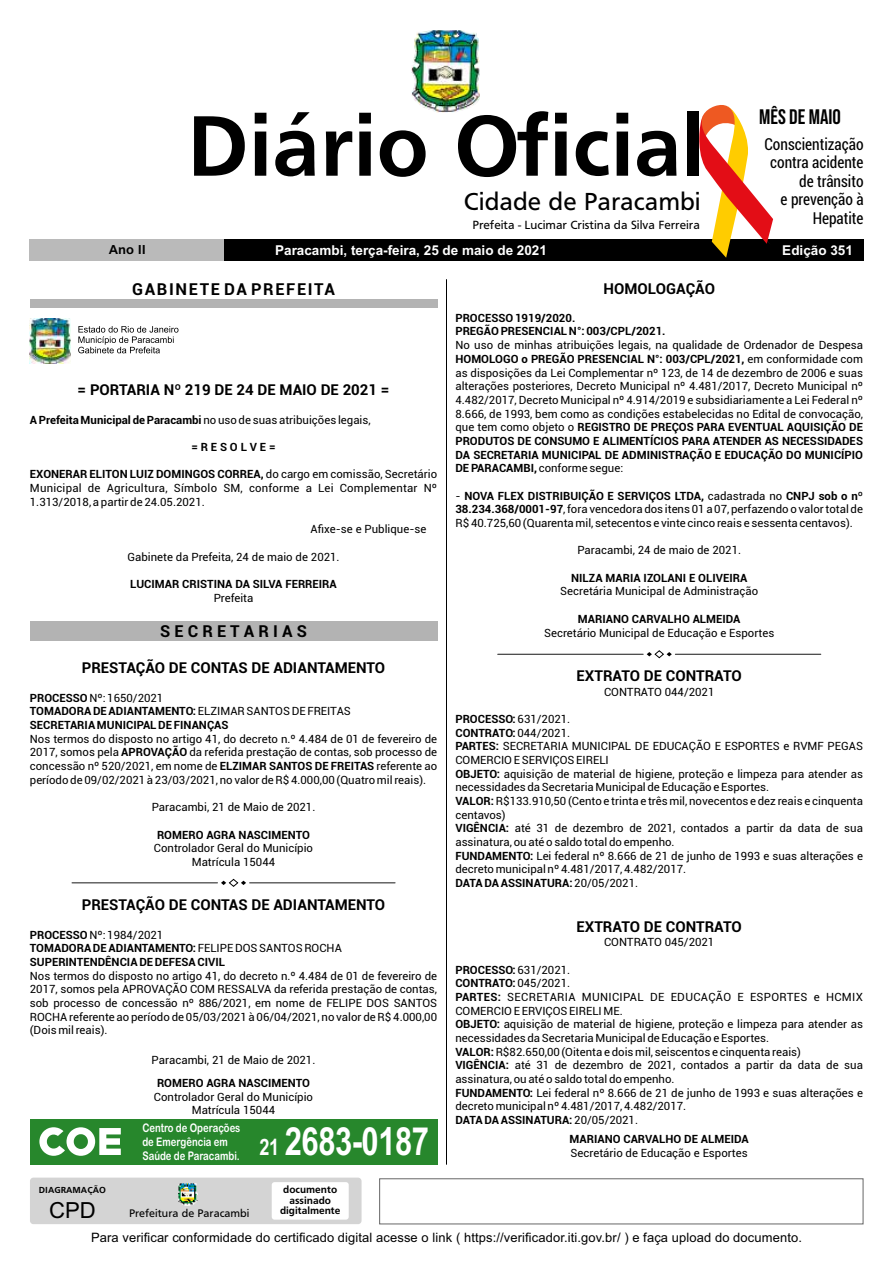
<style>
.page{position:relative;width:893px;height:1263px;background:#fff}
.page>*{position:absolute;margin:0;border:0;box-sizing:border-box;transform-origin:0 0}
.t1{font:700 89.25px "Frutiger";color:#000}
.t2{font:700 38.85px "Arial";letter-spacing:-.015em;color:#fff;scale:.8 1}
.t3{font:25.65px "Frutiger";color:#000}
.t4{font:22.2px "Arial";color:#000}
.t5{font:21px "Bebas Neue";color:#000}
.t6{font:condensed 16.5px/18.5px "Roboto";color:#000;text-align:right;scale:.93 1}
.t7{font:700 16.5px "Roboto";letter-spacing:.1em;color:#000}
.t8{font:700 15px "Roboto";color:#000}
.t9{font:700 13.65px "Arial";color:#fff}
.t10{font:700 13.5px "Arial";color:#fff}
.t11{font:700 13.5px "Frutiger";color:#000}
.t12{font:12.9px "Arial";letter-spacing:.01em;color:#000}
.t13{font:12.3px "Frutiger";color:#000}
.t14{font:11.85px/13.8px "Arial Rounded MT Bold";color:#fff;scale:.79 1}
.t15{font:11.4px/13.6px "Roboto";color:#000;text-align:justify}
.t16{font:700 11.4px/13.6px "Roboto";color:#000}
.t17{font:11.4px "Frutiger";color:#000}
.t18{font:700 10.65px/10.4px "Frutiger";color:#000;text-align:center}
.t19{font:700 9.15px "Frutiger";color:#000}
.s1{font-weight:400}
.s2{font-weight:700}
.s3{font-size:22.65px}
</style>
<div class="page">
<div style="left:224px;top:239px;width:639px;height:22px;background:#000"></div>
<hr style="left:446px;top:279px;width:1px;height:885px;background:#000">
<img style="left:411px;top:30px;width:69px;height:82px">
<div style="left:379px;top:1178px;width:484px;height:46px;border:1px solid #666"></div>
<div style="left:30px;top:1177px;width:332px;height:47px;background:#d4d4d4;border-radius:3px"></div>
<div style="left:272px;top:1182px;width:77px;height:37px;background:#fff;border-radius:3px"></div>
<img style="left:178px;top:1183px;width:19px;height:22px">
<div style="left:30px;top:299px;width:407px;height:8px;background:#b3b3b3"></div>
<div style="left:30px;top:239px;width:194px;height:22px;background:#bababa"></div>
<hr style="left:72px;top:882px;width:145px;height:1px;background:#000">
<hr style="left:250px;top:882px;width:145px;height:1px;background:#000">
<svg style="left:221px;top:878px;width:25px;height:9px"></svg>
<hr style="left:498px;top:654px;width:145px;height:1px;background:#000">
<hr style="left:675px;top:654px;width:146px;height:1px;background:#000">
<svg style="left:647px;top:650px;width:25px;height:9px"></svg>
<div style="left:30px;top:621px;width:407px;height:20px;background:#b3b3b3"></div>
<svg style="left:699px;top:105px;width:74px;height:153px"></svg>
<svg style="left:78px;top:326px;width:100px;height:27px"></svg>
<img style="left:30px;top:318px;width:40px;height:46px">
<div style="left:30px;top:1119px;width:407px;height:45px;background:#27872c"></div>
<svg style="left:39px;top:1127px;width:82px;height:29px"></svg>
<p class="t11" style="left:109px;top:244px;width:39px">Ano II</p>
<p class="t11" style="left:111px;top:244px;width:35px">Ano I</p>
<h3 class="t5" style="left:759px;top:108px;width:83px">MÊS DE MAIO</h3>
<h1 class="t1" style="left:187px;top:111px;width:519px">Diário Oficial</h1>
<h3 class="t3" style="left:464px;top:191px;width:238px">Cidade de Paracambi</h3>
<p class="t9" style="left:275px;top:245px;width:273px">Paracambi, terça-feira, 25 de maio de 2021</p>
<p class="t10" style="left:782px;top:245px;width:72px">Edição 351</p>
<h3 class="t6" style="left:764px;top:136px;width:108px">Conscientização contra acidente de trânsito<br>e prevenção à<br>Hepatite</h3>
<p class="t13" style="left:473px;top:220px;width:229px">Prefeita - Lucimar Cristina da Silva Ferreira</p>
<h3 class="t7" style="left:132px;top:283px;width:204px">GABINETE DA PREFEITA</h3>
<h3 class="t8" style="left:78px;top:384px;width:313px">= PORTARIA Nº 219 DE 24 DE MAIO DE 2021 =</h3>
<p class="t16" style="left:30px;top:414px;width:342px">A Prefeita Municipal de Paracambi <span class="s1">no uso de suas atribuições legais,</span></p>
<p class="t16" style="left:191px;top:441px;width:86px">= R E S O L V E =</p>
<p class="t15" style="left:30px;top:469px;width:409px"><span class="s2">EXONERAR ELITON LUIZ DOMINGOS CORREA,</span> do cargo em comissão, Secretário Municipal de Agricultura, Símbolo SM, conforme a Lei Complementar Nº 1.313/2018, a partir de 24.05.2021.</p>
<p class="t15" style="left:311px;top:523px;width:117px">Afixe-se e Publique-se</p>
<p class="t15" style="left:127px;top:551px;width:214px">Gabinete da Prefeita, 24 de maio de 2021.</p>
<p class="t16" style="left:130px;top:578px;width:208px">LUCIMAR CRISTINA DA SILVA FERREIRA</p>
<p class="t15" style="left:214px;top:592px;width:41px">Prefeita</p>
<h3 class="t7" style="left:160px;top:624px;width:148px">S E C R E T A R I A S</h3>
<h3 class="t8" style="left:82px;top:662px;width:305px">PRESTAÇÃO DE CONTAS DE ADIANTAMENTO</h3>
<p class="t16" style="left:30px;top:692px;width:322px">PROCESSO <span class="s1">Nº: 1650/2021<br></span>TOMADORADEADIANTAMENTO: <span class="s1">ELZIMAR SANTOS DE FREITAS<br></span>SECRETARIA MUNICIPAL DE FINANÇAS</p>
<p class="t15" style="left:30px;top:733px;width:409px">Nos termos do disposto no artigo 41, do decreto n.º 4.484 de 01 de fevereiro de 2017, somos pela <span class="s2">APROVAÇÃO</span> da referida prestação de contas, sob processo de concessão nº 520/2021, em nome de <span class="s2">ELZIMAR SANTOS DE FREITAS</span> referente ao período de 09/02/2021 à 23/03/2021, no valor de R$ 4.000,00 (Quatro mil reais).</p>
<p class="t15" style="left:152px;top:801px;width:165px">Paracambi, 21 de Maio de 2021.</p>
<p class="t16" style="left:157px;top:829px;width:154px">ROMERO AGRA NASCIMENTO</p>
<p class="t15" style="left:154px;top:842px;width:161px;text-align:center">Controlador Geral do Município<br>Matrícula 15044</p>
<h3 class="t8" style="left:82px;top:899px;width:305px">PRESTAÇÃO DE CONTAS DE ADIANTAMENTO</h3>
<p class="t16" style="left:30px;top:929px;width:314px">PROCESSO <span class="s1">Nº: 1984/2021<br></span>TOMADORA DE ADIANTAMENTO: <span class="s1">FELIPE DOS SANTOS ROCHA<br></span>SUPERINTENDÊNCIA DE DEFESA CIVIL</p>
<p class="t15" style="left:30px;top:970px;width:409px">Nos termos do disposto no artigo 41, do decreto n.º 4.484 de 01 de fevereiro de 2017, somos pela APROVAÇÃO COM RESSALVA da referida prestação de contas, sob processo de concessão nº 886/2021, em nome de FELIPE DOS SANTOS ROCHA referente ao período de 05/03/2021 à 06/04/2021, no valor de R$ 4.000,00 (Dois mil reais).</p>
<p class="t15" style="left:152px;top:1054px;width:165px">Paracambi, 21 de Maio de 2021.</p>
<p class="t16" style="left:157px;top:1077px;width:154px">ROMERO AGRA NASCIMENTO</p>
<p class="t15" style="left:154px;top:1091px;width:161px;text-align:center">Controlador Geral do Município<br>Matrícula 15044</p>
<p class="t14" style="left:142px;top:1122px;width:126px">Centro de Operações de Emergência em<br>Saúde de Paracambi.</p>
<h2 class="t2" style="left:259px;top:1127px;width:214px"><span class="s3">21</span> 2683-0187</h2>
<h3 class="t8" style="left:603px;top:282px;width:113px">HOMOLOGAÇÃO</h3>
<p class="t16" style="left:455px;top:312px;width:212px">PROCESSO 1919/2020.<br>PREGÃO PRESENCIAL N°: 003/CPL/2021.</p>
<p class="t15" style="left:455px;top:339px;width:409px">No uso de minhas atribuições legais, na qualidade de Ordenador de Despesa <span class="s2">HOMOLOGO o PREGÃO PRESENCIAL N°: 003/CPL/2021,</span> em conformidade com as disposições da Lei Complementar nº 123, de 14 de dezembro de 2006 e suas alterações posteriores, Decreto Municipal nº 4.481/2017, Decreto Municipal nº 4.482/2017, Decreto Municipal nº 4.914/2019 e subsidiariamente a Lei Federal nº 8.666, de 1993, bem como as condições estabelecidas no Edital de convocação, que tem como objeto o <span class="s2">REGISTRO DE PREÇOS PARA EVENTUAL AQUISIÇÃO DE PRODUTOS DE CONSUMO E ALIMENTÍCIOS PARA ATENDER AS NECESSIDADES DA SECRETARIA MUNICIPAL DE ADMINISTRAÇÃO E EDUCAÇÃO DO MUNICÍPIO DE PARACAMBI,</span> conforme segue:</p>
<p class="t15" style="left:455px;top:490px;width:409px">- <span class="s2">NOVA FLEX DISTRIBUIÇÃO E SERVIÇOS LTDA,</span> cadastrada no <span class="s2">CNPJ sob o nº 38.234.368/0001-97</span>, fora vencedora dos itens 01 a 07, perfazendo o valor total de R$ 40.725,60 (Quarenta mil, setecentos e vinte cinco reais e sessenta centavos).</p>
<p class="t15" style="left:577px;top:545px;width:165px">Paracambi, 24 de maio de 2021.</p>
<p class="t16" style="left:571px;top:572px;width:178px">NILZA MARIA IZOLANI E OLIVEIRA</p>
<p class="t15" style="left:560px;top:586px;width:199px">Secretária Municipal de Administração</p>
<p class="t16" style="left:578px;top:613px;width:164px">MARIANO CARVALHO ALMEIDA</p>
<p class="t15" style="left:544px;top:627px;width:232px">Secretário Municipal de Educação e Esportes</p>
<h3 class="t8" style="left:576px;top:670px;width:167px">EXTRATO DE CONTRATO</h3>
<p class="t15" style="left:604px;top:686px;width:112px">CONTRATO 044/2021</p>
<p class="t15" style="left:455px;top:713px;width:409px;text-align:left"><span class="s2">PROCESSO:</span> 631/2021.<br><span class="s2">CONTRATO:</span> 044/2021.<br><span class="s2">PARTES:</span> SECRETARIA MUNICIPAL DE EDUCAÇÃO E ESPORTES e RVMF PEGAS COMERCIO E SERVIÇOS EIRELI<br><span class="s2">OBJETO:</span> aquisição de material de higiene, proteção e limpeza para atender as necessidades da Secretaria Municipal de Educação e Esportes.<br><span class="s2">VALOR:</span> R$133.910,50 (Cento e trinta e três mil, novecentos e dez reais e cinquenta centavos)<br><span class="s2">VIGÊNCIA:</span> até 31 de dezembro de 2021, contados a partir da data de sua assinatura, ou até o saldo total do empenho.<br><span class="s2">FUNDAMENTO:</span> Lei federal nº 8.666 de 21 de junho de 1993 e suas alterações e decreto municipal nº 4.481/2017, 4.482/2017.<br><span class="s2">DATA DA ASSINATURA:</span> 20/05/2021.</p>
<h3 class="t8" style="left:576px;top:920px;width:167px">EXTRATO DE CONTRATO</h3>
<p class="t15" style="left:604px;top:936px;width:112px">CONTRATO 045/2021</p>
<p class="t15" style="left:455px;top:964px;width:409px;text-align:left"><span class="s2">PROCESSO:</span> 631/2021.<br><span class="s2">CONTRATO:</span> 045/2021.<br><span class="s2">PARTES:</span> SECRETARIA MUNICIPAL DE EDUCAÇÃO E ESPORTES e HCMIX COMERCIO E ERVIÇOS EIRELI ME.<br><span class="s2">OBJETO:</span> aquisição de material de higiene, proteção e limpeza para atender as necessidades da Secretaria Municipal de Educação e Esportes.<br><span class="s2">VALOR:</span> R$82.650,00 (Oitenta e dois mil, seiscentos e cinquenta reais)<br><span class="s2">VIGÊNCIA:</span> até 31 de dezembro de 2021, contados a partir da data de sua assinatura, ou até o saldo total do empenho.<br><span class="s2">FUNDAMENTO:</span> Lei federal nº 8.666 de 21 de junho de 1993 e suas alterações e decreto municipal nº 4.481/2017, 4.482/2017.<br><span class="s2">DATA DA ASSINATURA:</span> 20/05/2021.</p>
<p class="t16" style="left:569px;top:1133px;width:181px">MARIANO CARVALHO DE ALMEIDA</p>
<p class="t15" style="left:571px;top:1147px;width:179px">Secretário de Educação e Esportes</p>
<p class="t19" style="left:39px;top:1187px;width:68px">DIAGRAMAÇÃO</p>
<h3 class="t4" style="left:49px;top:1202px;width:48px">CPD</h3>
<p class="t12" style="left:91px;top:1233px;width:712px">Para verificar conformidade do certificado digital acesse o link ( https://verificador.iti.gov.br/ ) e faça upload do documento.</p>
<p class="t18" style="left:280px;top:1185px;width:62px">documento assinado digitalmente</p>
<p class="t17" style="left:129px;top:1209px;width:122px">Prefeitura de Paracambi</p>
</div>
